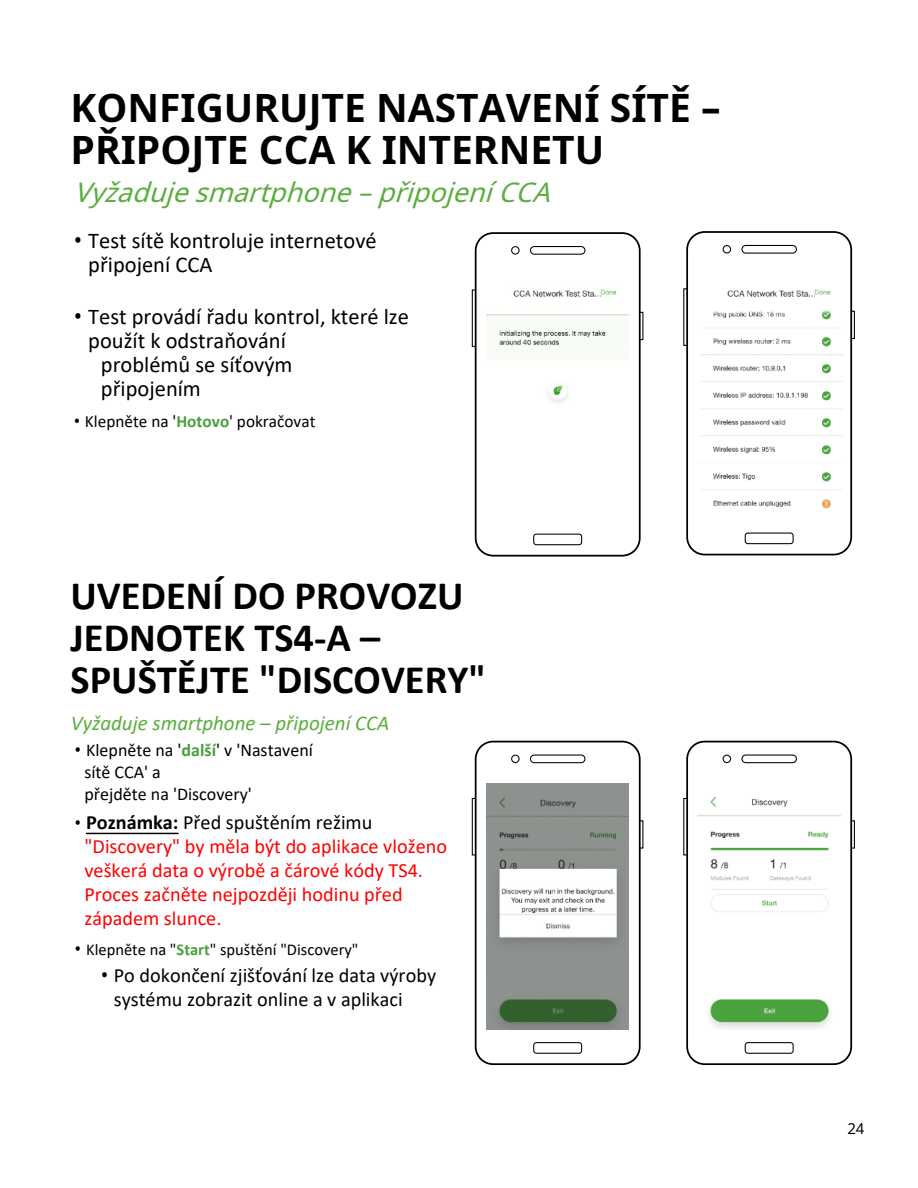
<style>
.page{position:relative;width:918px;height:1188px;background:#fff}
.page>*{position:absolute;margin:0;border:0;box-sizing:border-box;transform-origin:0 0}
.t1{font:700 40.5px/42px "Calibri";color:#000}
.t2{font:700 39px/42px "Noto Sans";color:#000}
.t3{font:italic 27px "Noto Sans";color:#5cad3f}
.t4{font:22.5px/24px "Calibri";color:#000}
.t5{font:italic 21px "Calibri";color:#5cad3f}
.t6{font:20.25px/24px "Calibri";color:#f00}
.t7{font:20.25px/24px "Calibri";color:#000}
.t8{font:18px/22px "Calibri";color:#000}
.t9{font:17.25px "Calibri";color:#000}
.t10{font:16.5px "Calibri";color:#000}
.t11{font:15px "Noto Sans";color:#000}
.s1{font-family:"Noto Sans"}
.s2{font-weight:700;color:#499f3e}
.s3{font-family:"Noto Sans";font-size:18px;color:#000}
.s4{font-weight:700;color:#000}
.s5{color:#000}
.s6{font-family:"Noto Sans";font-size:18px}
</style>
<div class="page">
<svg style="left:683px;top:798px;width:3px;height:57px"></svg>
<svg style="left:852px;top:820px;width:3px;height:29px"></svg>
<div style="left:686px;top:741px;width:166px;height:324px;background:#fff;border:2px solid #000;border-radius:18px"></div>
<div style="left:741px;top:755px;width:56px;height:8px;background:#fff;border:1px solid #000;border-radius:4px"></div>
<div style="left:723px;top:755px;width:8px;height:8px;background:#fff;border:1px solid #000;border-radius:50%"></div>
<div style="left:745px;top:1042px;width:49px;height:12px;background:#fff;border:1px solid #000;border-radius:3px"></div>
<svg style="left:472px;top:798px;width:3px;height:57px"></svg>
<svg style="left:641px;top:820px;width:2px;height:29px"></svg>
<div style="left:475px;top:741px;width:166px;height:324px;background:#fff;border:2px solid #000;border-radius:18px"></div>
<div style="left:530px;top:755px;width:55px;height:8px;background:#fff;border:1px solid #000;border-radius:4px"></div>
<div style="left:511px;top:755px;width:9px;height:8px;background:#fff;border:1px solid #000;border-radius:50%"></div>
<div style="left:533px;top:1042px;width:49px;height:12px;background:#fff;border:1px solid #000;border-radius:3px"></div>
<svg style="left:683px;top:288px;width:3px;height:58px"></svg>
<svg style="left:852px;top:311px;width:3px;height:28px"></svg>
<div style="left:686px;top:231px;width:166px;height:324px;background:#fff;border:2px solid #000;border-radius:18px"></div>
<div style="left:741px;top:245px;width:56px;height:9px;background:#fff;border:1px solid #000;border-radius:4px"></div>
<div style="left:723px;top:245px;width:8px;height:9px;background:#fff;border:1px solid #000;border-radius:50%"></div>
<div style="left:745px;top:533px;width:49px;height:11px;background:#fff;border:1px solid #000;border-radius:3px"></div>
<svg style="left:472px;top:289px;width:3px;height:58px"></svg>
<svg style="left:641px;top:312px;width:2px;height:28px"></svg>
<div style="left:475px;top:232px;width:166px;height:325px;background:#fff;border:2px solid #000;border-radius:18px"></div>
<div style="left:530px;top:246px;width:55px;height:9px;background:#fff;border:1px solid #000;border-radius:4px"></div>
<div style="left:511px;top:246px;width:9px;height:9px;background:#fff;border:1px solid #000;border-radius:50%"></div>
<div style="left:533px;top:534px;width:49px;height:11px;background:#fff;border:1px solid #000;border-radius:3px"></div>
<img style="left:486px;top:289px;width:143px;height:114px">
<img style="left:700px;top:289px;width:143px;height:220px">
<img style="left:486px;top:784px;width:143px;height:246px">
<img style="left:698px;top:796px;width:142px;height:234px">
<hr style="left:86px;top:833px;width:93px;height:1px;background:#000">
<h2 class="t2" style="left:71px;top:86px;width:652px">KONFIGURUJTE NASTAVENÍ SÍTĚ –<br>PŘIPOJTE CCA K INTERNETU</h2>
<h3 class="t3" style="left:74px;top:173px;width:488px">Vyžadujesmartphone–připojeníCCA</h3>
<p class="t4" style="left:88px;top:228px;width:290px;text-indent:-14px"><span class="s1">•</span> Test sítě kontroluje internetové připojení CCA</p>
<p class="t4" style="left:74px;top:304px;width:337px"><span class="s1">•</span> Test provádí řadu kontrol, které lze</p>
<p class="t4" style="left:88px;top:328px;width:199px">použít k odstraňování</p>
<p class="t4" style="left:101px;top:352px;width:193px">problémů se síťovým</p>
<p class="t4" style="left:101px;top:376px;width:102px">připojením</p>
<p class="t9" style="left:74px;top:409px;width:243px"><span class="s1">•</span> Klepněte na '<span class="s2">Hotovo</span>' pokračovat</p>
<h1 class="t1" style="left:71px;top:574px;width:417px">UVEDENÍ DO PROVOZU<br>JEDNOTEK TS4-A –<br>SPUŠTĚJTE "DISCOVERY"</h1>
<p class="t5" style="left:71px;top:709px;width:320px">Vyžaduje smartphone – připojení CCA</p>
<p class="t8" style="left:84px;top:739px;width:230px;text-indent:-10px"><span class="s1">•</span> Klepněte na '<span class="s2">další</span>' v 'Nastavení sítě CCA' a<br>přejděte na 'Discovery'</p>
<p class="t6" style="left:84px;top:810px;width:364px;text-indent:-10px"><span class="s3">•</span> <span class="s4">Poznámka:</span> <span class="s5">Před spuštěním režimu </span>"Discovery" by měla být do aplikace vloženo veškerá data o výrobě a čárové kódy TS4.<br>Proces začněte nejpozději hodinu před západem slunce.</p>
<p class="t10" style="left:75px;top:938px;width:285px"><span class="s6">•</span> Klepněte na "<span class="s2">Start</span>" spuštění "Discovery"</p>
<p class="t7" style="left:114px;top:963px;width:324px;text-indent:-13px"><span class="s1">•</span> Po dokončení zjišťování lze data výroby systému zobrazit online a v aplikaci</p>
<p class="t11" style="left:847px;top:1118px;width:19px">24</p>
</div>
